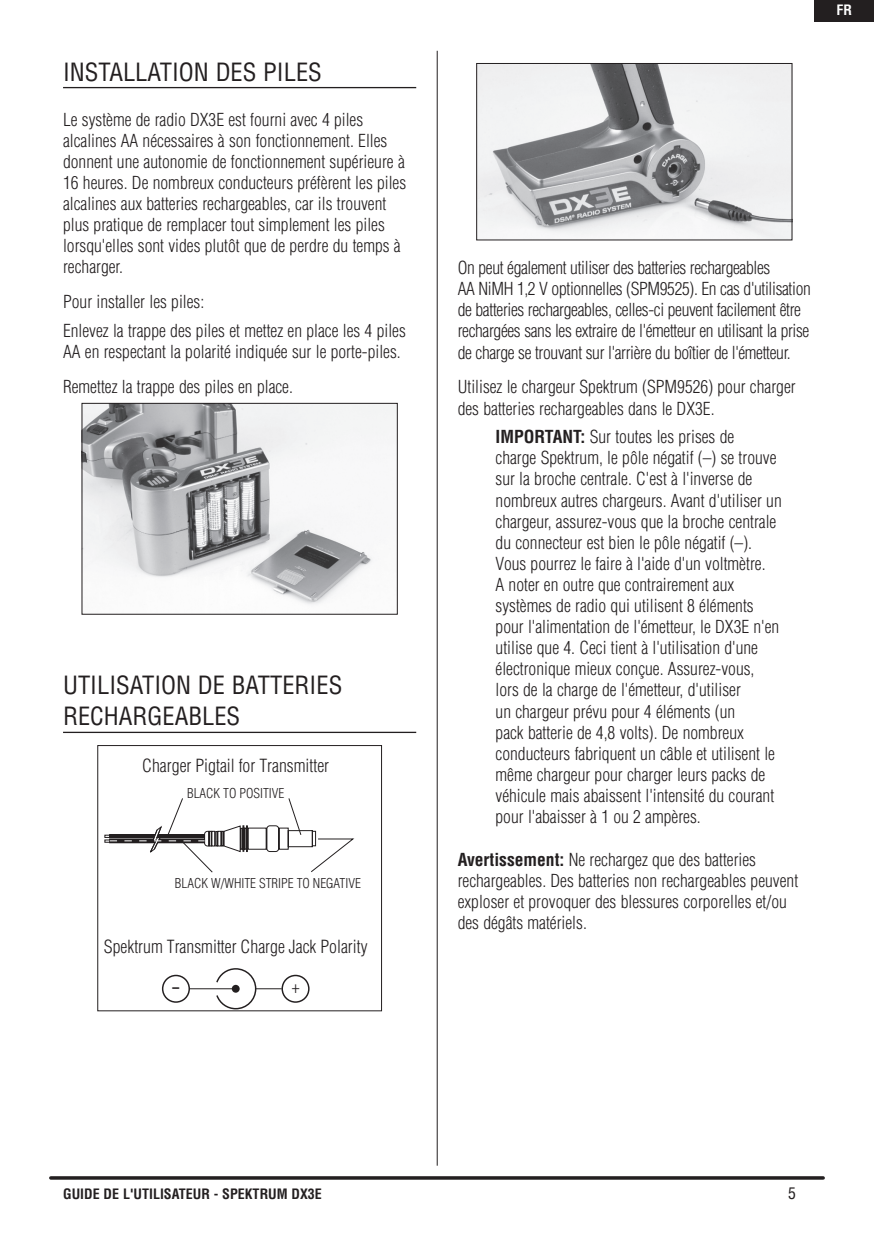
<style>
.page{position:relative;width:874px;height:1241px;background:#fff}
.page>*{position:absolute;margin:0;border:0;box-sizing:border-box;transform-origin:0 0}
.t1{font:300 condensed 26.6px "Helvetica LT Std";color:#231f20}
.t2{font:condensed 24.5px/31.5px "Helvetica LT Std";color:#231f20}
.t3{font:300 condensed 17.68px "Helvetica LT Std";color:#231f20}
.t4{font:300 condensed 17.5px/21px "Helvetica LT Std";color:#231f20}
.t5{font:300 condensed 17.5px/21.2px "Helvetica LT Std";letter-spacing:-.02em;color:#231f20}
.t6{font:condensed 15.75px "Helvetica LT Std";color:#231f20}
.t7{font:700 condensed 14px "Helvetica LT Std";color:#231f20}
.t8{font:700 condensed 14px "Helvetica LT Std";color:#fff}
.t9{font:300 condensed 13.3px "Helvetica LT Std";color:#231f20}
.s1{font-weight:700}
</style>
<div class="page">
<svg style="left:51px;top:1176px;width:771px;height:3px;background:#312d2e"></svg>
<hr style="left:436px;top:51px;width:1px;height:1114px;background:#231f20">
<div style="left:814px;top:0;width:59px;height:21px;background:#231f20"></div>
<hr style="left:63px;top:87px;width:353px;height:1px;background:#231f20">
<hr style="left:63px;top:731px;width:353px;height:2px;background:#231f20">
<img style="left:83px;top:405px;width:312px;height:200px">
<div style="left:81px;top:403px;width:316px;height:211px;border:1px solid #231f20"></div>
<svg style="left:105px;top:798px;width:249px;height:74px"></svg>
<div style="left:281px;top:974px;width:28px;height:28px;border:1px solid #231f20;border-radius:50%"></div>
<div style="left:162px;top:974px;width:28px;height:28px;border:1px solid #231f20;border-radius:50%"></div>
<hr style="left:189px;top:988px;width:43px;height:1px;background:#231f20">
<svg style="left:215px;top:968px;width:66px;height:41px"></svg>
<div style="left:97px;top:745px;width:285px;height:266px;border:1px solid #231f20"></div>
<img style="left:478px;top:65px;width:312px;height:173px">
<div style="left:476px;top:63px;width:316px;height:177px;border:1px solid #231f20"></div>
<h2 class="t2" style="left:63px;top:56px;width:260px">I NSTALLATION DES PILES</h2>
<p class="t4" style="left:63px;top:108px;width:344px">Le système de radio DX3E est fourni avec 4 piles alcalines AA nécessaires à son fonctionnement. Elles donnent une autonomie de fonctionnement supérieure à 16 heures. De nombreux conducteurs préfèrent les piles alcalines aux batteries rechargeables, car ils trouvent plus pratique de remplacer tout simplement les piles lorsqu'elles sont vides plutôt que de perdre du temps à recharger.</p>
<p class="t4" style="left:63px;top:287px;width:344px;line-height:28.9px">Pour installer les piles:<br>Enlevez la trappe des piles et mettez en place les 4 piles</p>
<p class="t4" style="left:63px;top:334px;width:339px;line-height:35px">AA en respectant la polarité indiquée sur le porte-piles.<br>Remettez la trappe des piles en place.</p>
<h2 class="t2" style="left:63px;top:669px;width:280px">UTILISATION DE BATTERIES<br>RECHARGEABLES</h2>
<p class="t3" style="left:142px;top:754px;width:188px">Charger Pigtail for Transmitter</p>
<p class="t9" style="left:187px;top:785px;width:99px">BLACK TO POSITIVE</p>
<p class="t9" style="left:175px;top:874px;width:187px">BLACK W/WHITE STRIPE TO NEGATIVE</p>
<p class="t3" style="left:104px;top:935px;width:265px">Spektrum Transmitter Charge Jack Polarity</p>
<h1 class="t1" style="left:171px;top:969px;width:10px">-</h1>
<p class="t3" style="left:291px;top:975px;width:9px">+</p>
<p class="t8" style="left:836px;top:1px;width:17px">FR</p>
<p class="t5" style="left:457px;top:257px;width:354px">On peut également utiliser des batteries rechargeables<br>AA NiMH 1,2 V optionnelles (SPM9525). En cas d'utilisation de batteries rechargeables, celles-ci peuvent facilement être rechargées sans les extraire de l'émetteur en utilisant la prise de charge se trouvant sur l'arrière du boîtier de l'émetteur.</p>
<p class="t4" style="left:457px;top:376px;width:339px">Utilisez le chargeur Spektrum (SPM9526) pour charger des batteries rechargeables dans le DX3E.</p>
<p class="t4" style="left:495px;top:426px;width:287px"><span class="s1">IMPORTANT:</span> Sur toutes les prises de<br>charge Spektrum, le pôle négatif (–) se trouve sur la broche centrale. C'est à l'inverse de nombreux autres chargeurs. Avant d'utiliser un chargeur, assurez-vous que la broche centrale du connecteur est bien le pôle négatif (–).<br>Vous pourrez le faire à l'aide d'un voltmètre.<br>A noter en outre que contrairement aux systèmes de radio qui utilisent 8 éléments pour l'alimentation de l'émetteur, le DX3E n'en utilise que 4. Ceci tient à l'utilisation d'une électronique mieux conçue. Assurez-vous, lors de la charge de l'émetteur, d'utiliser<br>un chargeur prévu pour 4 éléments (un<br>pack batterie de 4,8 volts). De nombreux conducteurs fabriquent un câble et utilisent le même chargeur pour charger leurs packs de véhicule mais abaissent l'intensité du courant pour l'abaisser à 1 ou 2 ampères.</p>
<p class="t4" style="left:457px;top:848px;width:342px"><span class="s1">Avertissement:</span> Ne rechargez que des batteries rechargeables. Des batteries non rechargeables peuvent exploser et provoquer des blessures corporelles et/ou des dégâts matériels.</p>
<p class="t7" style="left:63px;top:1185px;width:260px">GUIDE DE L'UTILISATEUR - SPEKTRUM DX3E</p>
<p class="t6" style="left:787px;top:1183px;width:9px">5</p>
</div>
